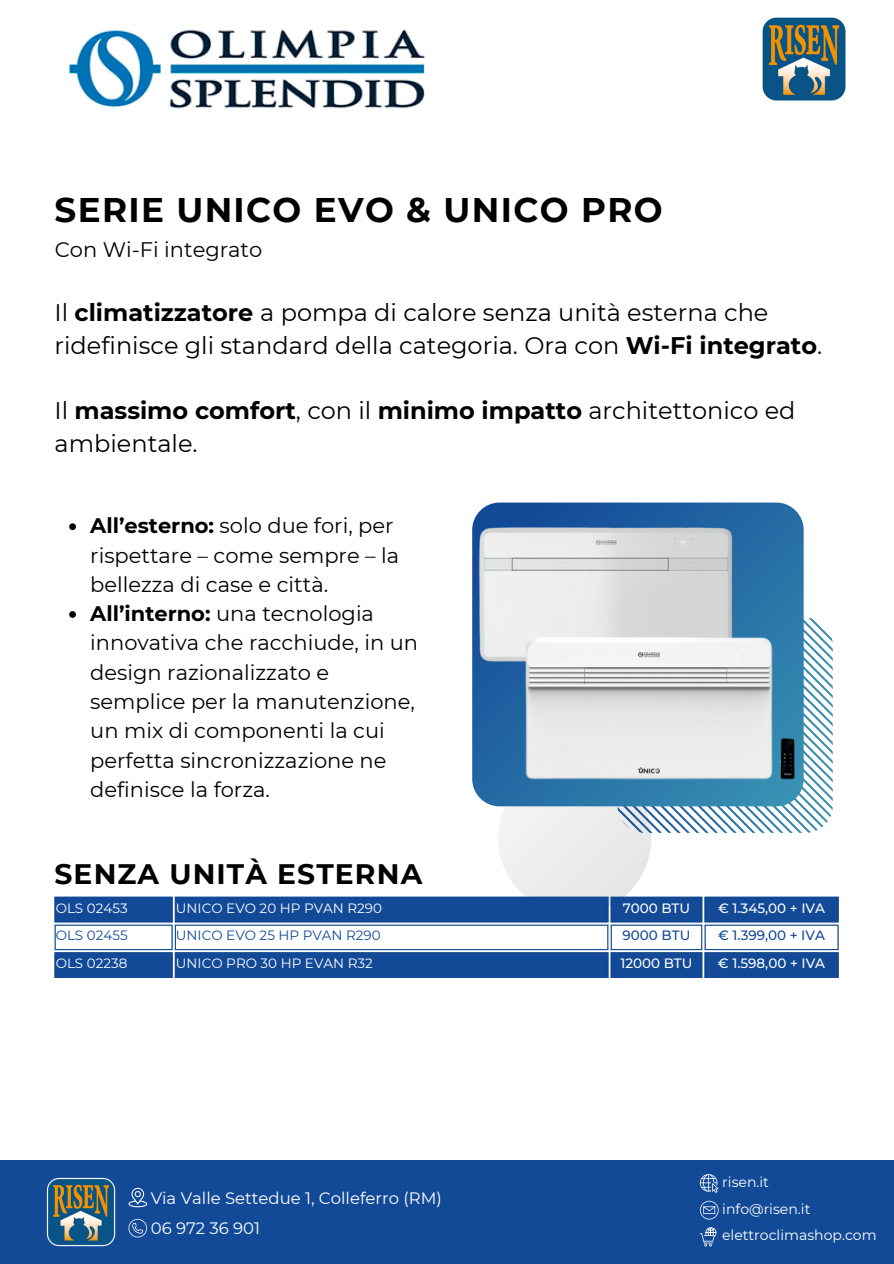
<style>
.page{position:relative;width:894px;height:1264px;background:#fff}
.page>*{position:absolute;margin:0;border:0;box-sizing:border-box;transform-origin:0 0}
.t1{font:700 34.2px "Montserrat";letter-spacing:.04em;color:#000}
.t2{font:700 28.2px "Montserrat";letter-spacing:.04em;color:#000}
.t3{font:24px/32.7px "Montserrat";color:#000}
.t4{font:21px/29.2px "Montserrat";color:#000}
.t5{font:16.5px "Montserrat";color:#fff}
.t6{font:14.1px "Montserrat";color:#fff}
.t7{font:13.5px "Montserrat";color:#fff}
.t8{font:500 13.5px "Montserrat";color:#fff}
.t9{font:13.5px "Montserrat";color:#134a98}
.t10{font:500 13.5px "Montserrat";color:#134a98}
.s1{font-weight:700}
</style>
<div class="page">
<div style="left:498px;top:761px;width:153px;height:153px;background:#ebebeb;border-radius:50%"></div>
<svg style="left:809px;top:618px;width:24px;height:215px"></svg>
<div style="left:472px;top:502px;width:331px;height:304px;background:#246aa4;border-radius:27px"></div>
<img style="left:68px;top:29px;width:357px;height:80px">
<img style="left:762px;top:17px;width:84px;height:84px">
<svg style="left:56px;top:896px;width:781px;height:82px;fill:#134a98"></svg>
<hr style="left:55px;top:896px;width:117px;height:1px;background:#134a98">
<hr style="left:55px;top:921px;width:117px;height:1px;background:#134a98">
<hr style="left:175px;top:896px;width:433px;height:1px;background:#134a98">
<hr style="left:175px;top:921px;width:433px;height:1px;background:#134a98">
<hr style="left:610px;top:896px;width:92px;height:1px;background:#134a98">
<hr style="left:610px;top:921px;width:92px;height:1px;background:#134a98">
<hr style="left:704px;top:896px;width:134px;height:1px;background:#134a98">
<hr style="left:704px;top:921px;width:134px;height:1px;background:#134a98">
<hr style="left:55px;top:924px;width:117px;height:1px;background:#134a98">
<hr style="left:55px;top:949px;width:117px;height:1px;background:#134a98">
<hr style="left:175px;top:924px;width:433px;height:1px;background:#134a98">
<hr style="left:175px;top:949px;width:433px;height:1px;background:#134a98">
<hr style="left:610px;top:924px;width:92px;height:1px;background:#134a98">
<hr style="left:610px;top:949px;width:92px;height:1px;background:#134a98">
<hr style="left:704px;top:924px;width:134px;height:1px;background:#134a98">
<hr style="left:704px;top:949px;width:134px;height:1px;background:#134a98">
<svg style="left:55px;top:897px;width:1px;height:79px"></svg>
<hr style="left:55px;top:952px;width:117px;height:1px;background:#134a98">
<hr style="left:55px;top:976px;width:117px;height:2px;background:#134a98">
<svg style="left:171px;top:897px;width:5px;height:79px"></svg>
<hr style="left:175px;top:952px;width:433px;height:1px;background:#134a98">
<hr style="left:175px;top:976px;width:433px;height:2px;background:#134a98">
<svg style="left:607px;top:897px;width:4px;height:79px"></svg>
<hr style="left:610px;top:952px;width:92px;height:1px;background:#134a98">
<hr style="left:610px;top:976px;width:92px;height:2px;background:#134a98">
<svg style="left:701px;top:897px;width:4px;height:79px"></svg>
<svg style="left:837px;top:897px;width:1px;height:79px"></svg>
<hr style="left:704px;top:952px;width:134px;height:1px;background:#134a98">
<hr style="left:704px;top:976px;width:134px;height:2px;background:#134a98">
<div style="left:0;top:1160px;width:893px;height:103px;background:#134a98"></div>
<img style="left:47px;top:1177px;width:68px;height:69px">
<svg style="left:699px;top:1174px;width:19px;height:18px"></svg>
<svg style="left:699px;top:1200px;width:19px;height:19px"></svg>
<svg style="left:128px;top:1187px;width:19px;height:20px"></svg>
<svg style="left:128px;top:1218px;width:19px;height:19px"></svg>
<svg style="left:699px;top:1227px;width:17px;height:19px"></svg>
<img style="left:472px;top:502px;width:287px;height:241px">
<img style="left:510px;top:558px;width:299px;height:300px">
<svg style="left:69px;top:523px;width:7px;height:7px"></svg>
<svg style="left:69px;top:611px;width:7px;height:7px"></svg>
<p class="t1" style="left:55px;top:189px;width:609px">SERIE UNICO EVO &amp; UNICO PRO</p>
<h5 class="t4" style="left:55px;top:235px;width:209px">Con Wi-Fi integrato</h5>
<p class="t3" style="left:55px;top:296px;width:768px">Il <span class="s1">climatizzatore</span> a pompa di calore senza unità esterna che ridefinisce gli standard della categoria. Ora con <span class="s1">Wi-Fi integrato</span>.</p>
<p class="t3" style="left:55px;top:394px;width:742px">Il <span class="s1">massimo comfort</span>, con il <span class="s1">minimo impatto</span> architettonico ed ambientale.</p>
<h5 class="t4" style="left:90px;top:511px;width:310px"><span class="s1">All’esterno:</span> solo due fori, per rispettare – come sempre – la bellezza di case e città.</h5>
<p class="t4" style="left:90px;top:599px;width:329px"><span class="s1">All’interno:</span> una tecnologia innovativa che racchiude, in un design razionalizzato e semplice per la manutenzione, un mix di componenti la cui perfetta sincronizzazione ne definisce la forza.</p>
<p class="t2" style="left:55px;top:856px;width:369px">SENZA UNITÀ ESTERNA</p>
<h1 class="t7" style="left:56px;top:899px;width:73px">OLS 02453</h1>
<h4 class="t7" style="left:176px;top:899px;width:207px">UNICO EVO 20 HP PVAN R290</h4>
<h3 class="t8" style="left:622px;top:899px;width:69px">7000 BTU</h3>
<h3 class="t8" style="left:717px;top:899px;width:108px">€ 1.345,00 + IVA</h3>
<p class="t9" style="left:56px;top:927px;width:73px">OLS 02455</p>
<p class="t9" style="left:176px;top:927px;width:206px">UNICO EVO 25 HP PVAN R290</p>
<p class="t10" style="left:622px;top:927px;width:69px">9000 BTU</p>
<p class="t10" style="left:717px;top:927px;width:108px">€ 1.399,00 + IVA</p>
<p class="t7" style="left:56px;top:955px;width:73px">OLS 02238</p>
<h2 class="t7" style="left:176px;top:955px;width:198px">UNICO PRO 30 HP EVAN R32</h2>
<p class="t8" style="left:620px;top:955px;width:74px">12000 BTU</p>
<p class="t8" style="left:717px;top:955px;width:109px">€ 1.598,00 + IVA</p>
<p class="t5" style="left:151px;top:1187px;width:293px">Via Valle Settedue 1, Colleferro (RM)</p>
<p class="t5" style="left:151px;top:1217px;width:111px">06 972 36 901</p>
<p class="t6" style="left:722px;top:1173px;width:48px">risen.it</p>
<p class="t6" style="left:722px;top:1200px;width:90px">info@risen.it</p>
<p class="t6" style="left:722px;top:1226px;width:156px">elettroclimashop.com</p>
</div>
